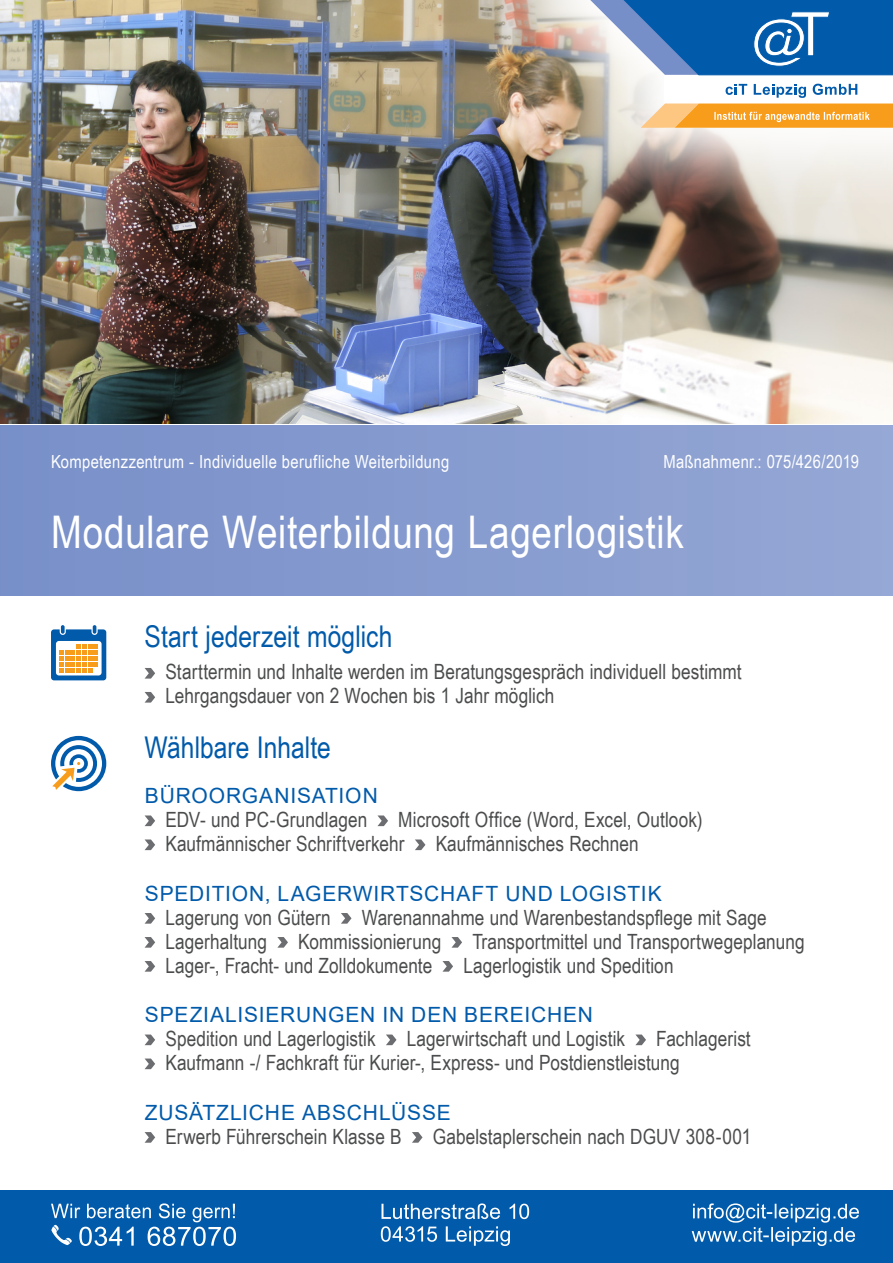
<style>
.page{position:relative;width:893px;height:1263px;background:#fff}
.page>*{position:absolute;margin:0;border:0;box-sizing:border-box;transform-origin:0 0}
.t1{font:45px "Arial Narrow";letter-spacing:.015em;color:#fff}
.t2{font:30px "Arial Narrow";color:#015aaa}
.t3{font:21px/24px "Arial Narrow";letter-spacing:.005em;color:#4b4c4d}
.t4{font:21px "Arial";letter-spacing:.04em;color:#015aaa}
.t5{font:18px "Arial Narrow";letter-spacing:.02em;color:#fff}
</style>
<div class="page">
<img style="left:0;top:0;width:893px;height:423px">
<div style="left:0;top:1191px;width:893px;height:72px;background:#015aaa"></div>
<div style="left:0;top:425px;width:893px;height:170px;background:linear-gradient(to right,#788fc9,#95a7d5)"></div>
<img style="left:486px;top:0;width:407px;height:216px">
<div style="left:665px;top:3px;width:228px;height:125px;background:#fff"></div>
<svg style="left:641px;top:104px;width:252px;height:24px"></svg>
<svg style="left:726px;top:84px;width:21px;height:11px"></svg>
<svg style="left:754px;top:84px;width:52px;height:14px"></svg>
<svg style="left:813px;top:84px;width:44px;height:11px"></svg>
<svg style="left:577px;top:0;width:316px;height:75px"></svg>
<svg style="left:381px;top:1226px;width:129px;height:20px"></svg>
<svg style="left:381px;top:1203px;width:148px;height:16px"></svg>
<svg style="left:692px;top:1203px;width:167px;height:43px"></svg>
<svg style="left:51px;top:1203px;width:185px;height:43px"></svg>
<svg style="left:51px;top:625px;width:55px;height:55px"></svg>
<svg style="left:145px;top:668px;width:10px;height:11px"></svg>
<svg style="left:145px;top:692px;width:10px;height:11px"></svg>
<svg style="left:51px;top:736px;width:55px;height:55px"></svg>
<svg style="left:145px;top:815px;width:10px;height:11px"></svg>
<svg style="left:377px;top:815px;width:11px;height:11px"></svg>
<svg style="left:145px;top:839px;width:10px;height:11px"></svg>
<svg style="left:415px;top:839px;width:10px;height:11px"></svg>
<svg style="left:145px;top:913px;width:10px;height:11px"></svg>
<svg style="left:341px;top:913px;width:10px;height:11px"></svg>
<svg style="left:145px;top:937px;width:10px;height:11px"></svg>
<svg style="left:277px;top:937px;width:11px;height:11px"></svg>
<svg style="left:451px;top:937px;width:11px;height:11px"></svg>
<svg style="left:145px;top:961px;width:10px;height:11px"></svg>
<svg style="left:442px;top:961px;width:11px;height:11px"></svg>
<svg style="left:145px;top:1034px;width:10px;height:11px"></svg>
<svg style="left:386px;top:1034px;width:10px;height:11px"></svg>
<svg style="left:635px;top:1034px;width:11px;height:11px"></svg>
<svg style="left:145px;top:1058px;width:10px;height:11px"></svg>
<svg style="left:145px;top:1132px;width:10px;height:11px"></svg>
<svg style="left:412px;top:1132px;width:11px;height:11px"></svg>
<p class="t5" style="left:51px;top:448px;width:400px">Kompetenzzentrum - Individuelle berufliche Weiterbildung</p>
<p class="t5" style="left:663px;top:448px;width:197px">Maßnahmenr.: 075/426/2019</p>
<p class="t1" style="left:51px;top:499px;width:634px">Modulare Weiterbildung Lagerlogistik</p>
<p class="t2" style="left:145px;top:614px;width:250px">Start jederzeit möglich</p>
<p class="t3" style="left:165px;top:659px;width:578px">Starttermin und Inhalte werden im Beratungsgespräch individuell bestimmt<br>Lehrgangsdauer von 2 Wochen bis 1 Jahr möglich</p>
<p class="t2" style="left:145px;top:725px;width:188px">Wählbare Inhalte</p>
<p class="t4" style="left:145px;top:781px;width:234px">BÜROORGANISATION</p>
<p class="t3" style="left:165px;top:807px;width:203px">EDV- und PC-Grundlagen</p>
<p class="t3" style="left:165px;top:807px;width:539px;text-indent:233px">Microsoft Office (Word, Excel, Outlook)<br>Kaufmännischer Schriftverkehr</p>
<p class="t3" style="left:436px;top:831px;width:205px">Kaufmännisches Rechnen</p>
<p class="t4" style="left:145px;top:879px;width:518px">SPEDITION, LAGERWIRTSCHAFT UND LOGISTIK</p>
<p class="t3" style="left:165px;top:904px;width:167px">Lagerung von Gütern</p>
<p class="t3" style="left:362px;top:904px;width:406px">Warenannahme und Warenbestandspflege mit Sage</p>
<p class="t3" style="left:165px;top:928px;width:103px">Lagerhaltung</p>
<p class="t3" style="left:298px;top:928px;width:145px">Kommissionierung</p>
<p class="t3" style="left:472px;top:928px;width:334px">Transportmittel und Transportwegeplanung</p>
<p class="t3" style="left:165px;top:952px;width:268px">Lager-, Fracht- und Zolldokumente</p>
<p class="t3" style="left:463px;top:952px;width:212px">Lagerlogistik und Spedition</p>
<p class="t4" style="left:145px;top:1000px;width:450px">SPEZIALISIERUNGEN IN DEN BEREICHEN</p>
<p class="t3" style="left:165px;top:1026px;width:212px">Spedition und Lagerlogistik</p>
<p class="t3" style="left:407px;top:1026px;width:220px">Lagerwirtschaft und Logistik</p>
<p class="t3" style="left:165px;top:1026px;width:587px;text-indent:491px">Fachlagerist<br>Kaufmann -/ Fachkraft für Kurier-, Express- und Postdienstleistung</p>
<p class="t4" style="left:145px;top:1098px;width:307px">ZUSÄTZLICHE ABSCHLÜSSE</p>
<p class="t3" style="left:165px;top:1123px;width:238px">Erwerb Führerschein Klasse B</p>
<p class="t3" style="left:433px;top:1123px;width:320px">Gabelstaplerschein nach DGUV 308-001</p>
</div>
